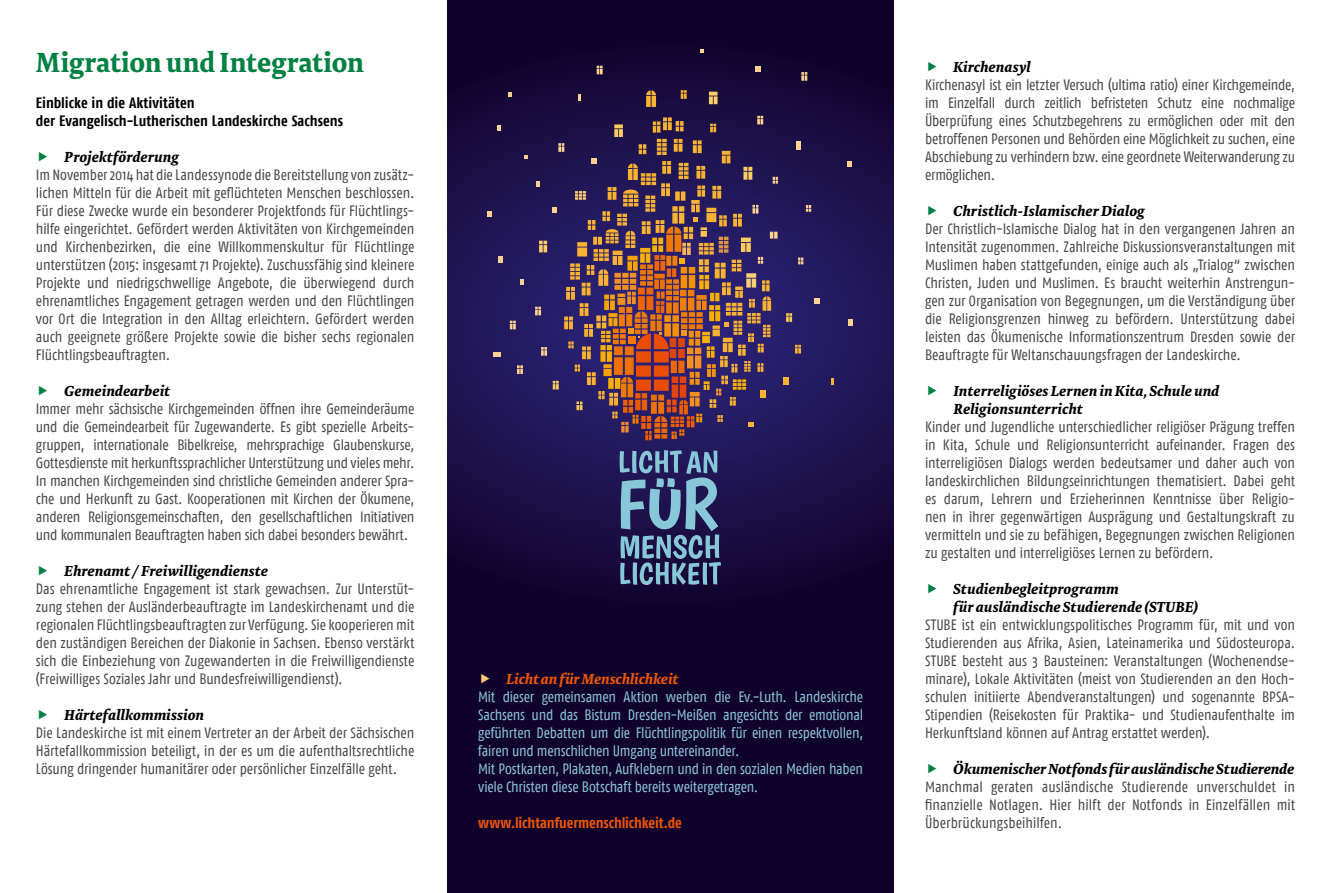
<style>
.page{position:relative;width:1331px;height:893px;background:#fff}
.page>*{position:absolute;margin:0;border:0;box-sizing:border-box;transform-origin:0 0}
.t1{font:700 28.5px "Tundra OT";color:#008142}
.t2{font:15px/18px "Fago Co";letter-spacing:-.005em;color:#484847;text-align:justify}
.t3{font:15px/18px "Fago Co";letter-spacing:-.015em;color:#8bc5d7}
.t4{font:italic 700 15px/18px "Tundra OT";letter-spacing:.005em;color:#000}
.t5{font:15px/18px "Fago Co Bold Tf";color:#000}
.t6{font:700 15px "Fago Co";letter-spacing:-.01em;color:#ea5602}
.t7{font:italic 700 15px "Tundra OT";letter-spacing:-.005em;color:#ea5602}
</style>
<div class="page">
<div style="left:447px;top:0;width:446px;height:893px;background:#10012c"></div>
<svg style="left:447px;top:52px;width:446px;height:522px"></svg>
<svg style="left:620px;top:450px;width:101px;height:135px;background:#4b6188"></svg>
<svg style="left:646px;top:90px;width:10px;height:17px"></svg>
<svg style="left:681px;top:90px;width:6px;height:9px"></svg>
<svg style="left:795px;top:345px;width:6px;height:8px"></svg>
<svg style="left:784px;top:378px;width:5px;height:7px"></svg>
<svg style="left:831px;top:378px;width:3px;height:6px"></svg>
<svg style="left:786px;top:313px;width:6px;height:9px"></svg>
<svg style="left:709px;top:92px;width:8px;height:12px"></svg>
<svg style="left:801px;top:72px;width:6px;height:9px"></svg>
<svg style="left:510px;top:321px;width:6px;height:8px"></svg>
<svg style="left:597px;top:66px;width:6px;height:8px"></svg>
<svg style="left:517px;top:365px;width:6px;height:9px"></svg>
<svg style="left:806px;top:205px;width:5px;height:7px"></svg>
<svg style="left:798px;top:257px;width:5px;height:7px"></svg>
<svg style="left:535px;top:116px;width:243px;height:324px;background:#563750"></svg>
<svg style="left:755px;top:66px;width:5px;height:6px"></svg>
<svg style="left:578px;top:94px;width:3px;height:7px"></svg>
<svg style="left:509px;top:92px;width:3px;height:5px"></svg>
<svg style="left:497px;top:126px;width:4px;height:5px"></svg>
<svg style="left:488px;top:211px;width:4px;height:6px"></svg>
<svg style="left:524px;top:155px;width:3px;height:4px"></svg>
<svg style="left:498px;top:256px;width:5px;height:7px"></svg>
<svg style="left:494px;top:352px;width:7px;height:5px"></svg>
<svg style="left:520px;top:279px;width:4px;height:6px"></svg>
<svg style="left:814px;top:299px;width:6px;height:5px"></svg>
<svg style="left:847px;top:161px;width:4px;height:6px"></svg>
<svg style="left:848px;top:319px;width:5px;height:6px"></svg>
<svg style="left:700px;top:49px;width:4px;height:3px"></svg>
<svg style="left:797px;top:141px;width:4px;height:9px"></svg>
<h1 class="t1" style="left:36px;top:46px;width:330px">Migration und Integration</h1>
<p class="t5" style="left:36px;top:94px;width:309px">Einblicke in die Aktivitäten<br>der Evangelisch-Lutherischen Landeskirche Sachsens</p>
<p class="t4" style="left:64px;top:149px;width:116px">Projektförderung</p>
<p class="t2" style="left:36px;top:166px;width:380px">Im November 2014 hat die Landessynode die Bereitstellung von zusätz&shy;lichen Mitteln für die Arbeit mit geflüchteten Menschen beschlossen.<br>Für diese Zwecke wurde ein besonderer Projektfonds für Flüchtlings&shy;hilfe eingerichtet. Gefördert werden Aktivitäten von Kirchgemeinden und Kirchenbezirken, die eine Willkommenskultur für Flüchtlinge unterstützen (2015: insgesamt 71 Projekte). Zuschussfähig sind kleinere Projekte und niedrigschwellige Angebote, die überwiegend durch ehrenamtliches Engagement getragen werden und den Flüchtlingen vor Ort die Integration in den Alltag erleichtern. Gefördert werden auch geeignete größere Projekte sowie die bisher sechs regionalen Flüchtlingsbeauftragten.</p>
<p class="t4" style="left:64px;top:383px;width:107px">Gemeindearbeit</p>
<p class="t2" style="left:36px;top:400px;width:380px">Immer mehr sächsische Kirchgemeinden öffnen ihre Gemeinderäume und die Gemeindearbeit für Zugewanderte. Es gibt spezielle Arbeits&shy;gruppen, internationale Bibelkreise, mehrsprachige Glaubenskurse, Gottesdienste mit herkunftssprachlicher Unterstützung und vieles mehr.<br>In manchen Kirchgemeinden sind christliche Gemeinden anderer Spra&shy;che und Herkunft zu Gast. Kooperationen mit Kirchen der Ökumene, anderen Religionsgemeinschaften, den gesellschaftlichen Initiativen und kommunalen Beauftragten haben sich dabei besonders bewährt.</p>
<p class="t4" style="left:64px;top:563px;width:205px">Ehrenamt / Freiwilligendienste</p>
<p class="t2" style="left:36px;top:580px;width:380px">Das ehrenamtliche Engagement ist stark gewachsen. Zur Unterstüt&shy;zung stehen der Ausländerbeauftragte im Landeskirchenamt und die regionalen Flüchtlingsbeauftragten zur Verfügung. Sie kooperieren mit den zuständigen Bereichen der Diakonie in Sachsen. Ebenso verstärkt sich die Einbeziehung von Zugewanderten in die Freiwilligendienste (Freiwilliges Soziales Jahr und Bundesfreiwilligendienst).</p>
<p class="t4" style="left:64px;top:707px;width:141px">Härtefallkommission</p>
<p class="t2" style="left:36px;top:724px;width:380px">Die Landeskirche ist mit einem Vertreter an der Arbeit der Sächsischen Härtefallkommission beteiligt, in der es um die aufenthaltsrechtliche Lösung dringender humanitärer oder persönlicher Einzelfälle geht.</p>
<p class="t7" style="left:506px;top:670px;width:174px">Licht an für Menschlichkeit</p>
<p class="t3" style="left:478px;top:688px;width:387px">Mit dieser gemeinsamen Aktion werben die Ev.-Luth. Landeskirche Sachsens und das Bistum Dresden-Meißen angesichts der emotional geführten Debatten um die Flüchtlingspolitik für einen respektvollen, fairen und menschlichen Umgang untereinander.<br>Mit Postkarten, Plakaten, Aufklebern und in den sozialen Medien haben viele Christen diese Botschaft bereits weitergetragen.</p>
<p class="t6" style="left:478px;top:814px;width:205px">www.lichtanfuermenschlichkeit.de</p>
<p class="t4" style="left:953px;top:59px;width:79px">Kirchenasyl</p>
<p class="t2" style="left:925px;top:76px;width:371px">Kirchenasyl ist ein letzter Versuch (ultima ratio) einer Kirchgemeinde, im Einzelfall durch zeitlich befristeten Schutz eine nochmalige Überprüfung eines Schutzbegehrens zu ermöglichen oder mit den betroffenen Personen und Behörden eine Möglichkeit zu suchen, eine Abschiebung zu verhindern bzw. eine geordnete Weiterwanderung zu ermöglichen.</p>
<p class="t4" style="left:953px;top:203px;width:193px">Christlich-Islamischer Dialog</p>
<p class="t2" style="left:925px;top:220px;width:371px">Der Christlich-Islamische Dialog hat in den vergangenen Jahren an Intensität zugenommen. Zahlreiche Diskussionsveranstaltungen mit Muslimen haben stattgefunden, einige auch als „Trialog“ zwischen Christen, Juden und Muslimen. Es braucht weiterhin Anstrengun&shy;gen zur Organisation von Begegnungen, um die Verständigung über die Religionsgrenzen hinweg zu befördern. Unterstützung dabei leisten das Ökumenische Informationszentrum Dresden sowie der Beauftragte für Weltanschauungsfragen der Landeskirche.</p>
<p class="t4" style="left:953px;top:383px;width:267px">Interreligiöses Lernen in Kita, Schule und<br>Religionsunterricht</p>
<p class="t2" style="left:925px;top:418px;width:371px">Kinder und Jugendliche unterschiedlicher religiöser Prägung treffen in Kita, Schule und Religionsunterricht aufeinander. Fragen des interreligiösen Dialogs werden bedeutsamer und daher auch von landeskirchlichen Bildungseinrichtungen thematisiert. Dabei geht es darum, Lehrern und Erzieherinnen Kenntnisse über Religio&shy;nen in ihrer gegenwärtigen Ausprägung und Gestaltungskraft zu vermitteln und sie zu befähigen, Begegnungen zwischen Religionen zu gestalten und interreligiöses Lernen zu befördern.</p>
<p class="t4" style="left:953px;top:581px;width:247px">Studienbegleitprogramm<br>für ausländische Studierende (STUBE)</p>
<p class="t2" style="left:925px;top:616px;width:371px">STUBE ist ein entwicklungspolitisches Programm für, mit und von Studierenden aus Afrika, Asien, Lateinamerika und Südosteuropa.<br>STUBE besteht aus 3 Bausteinen: Veranstaltungen (Wochenendse&shy;minare), Lokale Aktivitäten (meist von Studierenden an den Hoch&shy;schulen initiierte Abendveranstaltungen) und sogenannte BPSA-Stipendien (Reisekosten für Praktika- und Studienaufenthalte im Herkunftsland können auf Antrag erstattet werden).</p>
<p class="t4" style="left:953px;top:761px;width:343px">Ökumenischer Notfonds für ausländische Studierende</p>
<p class="t2" style="left:925px;top:778px;width:371px">Manchmal geraten ausländische Studierende unverschuldet in finanzielle Notlagen. Hier hilft der Notfonds in Einzelfällen mit Überbrückungsbeihilfen.</p>
</div>
